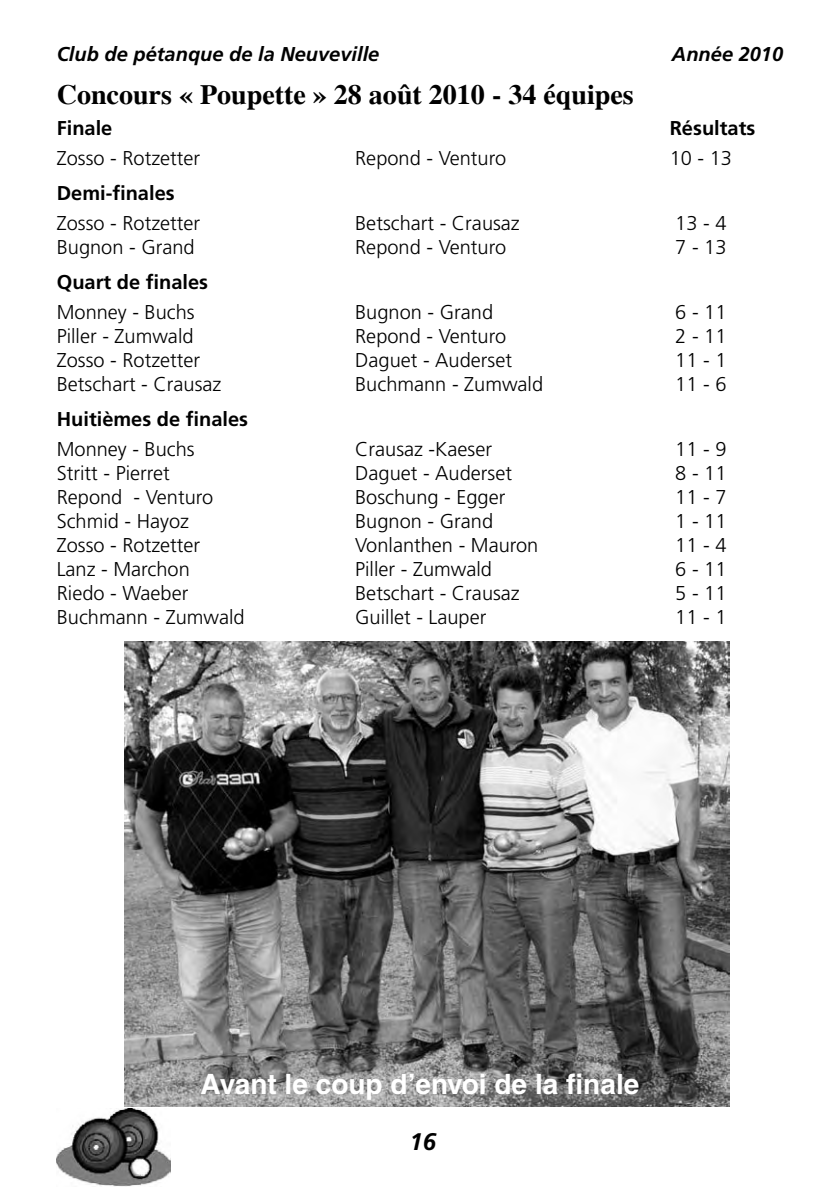
<style>
.page{position:relative;width:840px;height:1191px;background:#fff}
.page>*{position:absolute;margin:0;border:0;box-sizing:border-box;transform-origin:0 0}
.t1{font:700 28px "Times";color:#000}
.t2{font:700 28px "Helvetica";color:#fff}
.t3{font:italic 700 24px "Frutiger";color:#000}
.t4{font:300 20px "Frutiger";color:#000}
.t5{font:700 20px "Frutiger";color:#000}
.t6{font:italic 700 20px "Frutiger";color:#000}
</style>
<div class="page">
<img style="left:57px;top:1108px;width:113px;height:78px">
<img style="left:125px;top:641px;width:604px;height:465px">
<p class="t6" style="left:57px;top:42px;width:324px">Club de pétanque de la Neuveville</p>
<p class="t6" style="left:671px;top:42px;width:113px">Année 2010</p>
<h1 class="t1" style="left:57px;top:78px;width:578px">Concours « Poupette » 28 août 2010 - 34 équipes</h1>
<p class="t5" style="left:57px;top:116px;width:57px">Finale</p>
<p class="t5" style="left:669px;top:116px;width:87px">Résultats</p>
<p class="t4" style="left:57px;top:146px;width:145px">Zosso - Rotzetter</p>
<p class="t4" style="left:355px;top:146px;width:152px">Repond - Venturo</p>
<p class="t4" style="left:669px;top:146px;width:64px">10 - 13</p>
<p class="t5" style="left:57px;top:181px;width:119px">Demi-finales</p>
<p class="t4" style="left:57px;top:211px;width:145px">Zosso - Rotzetter</p>
<p class="t4" style="left:355px;top:211px;width:166px">Betschart - Crausaz</p>
<p class="t4" style="left:675px;top:211px;width:53px">13 - 4</p>
<p class="t4" style="left:57px;top:235px;width:139px">Bugnon - Grand</p>
<p class="t4" style="left:355px;top:235px;width:152px">Repond - Venturo</p>
<p class="t4" style="left:675px;top:235px;width:53px">7 - 13</p>
<p class="t5" style="left:57px;top:270px;width:153px">Quart de finales</p>
<p class="t4" style="left:57px;top:300px;width:139px">Monney - Buchs</p>
<p class="t4" style="left:355px;top:300px;width:139px">Bugnon - Grand</p>
<p class="t4" style="left:675px;top:300px;width:53px">6 - 11</p>
<p class="t4" style="left:57px;top:324px;width:138px">Piller - Zumwald</p>
<p class="t4" style="left:355px;top:324px;width:152px">Repond - Venturo</p>
<p class="t4" style="left:675px;top:324px;width:53px">2 - 11</p>
<p class="t4" style="left:57px;top:348px;width:145px">Zosso - Rotzetter</p>
<p class="t4" style="left:355px;top:348px;width:158px">Daguet - Auderset</p>
<p class="t4" style="left:675px;top:348px;width:53px">11 - 1</p>
<p class="t4" style="left:57px;top:372px;width:166px">Betschart - Crausaz</p>
<p class="t4" style="left:355px;top:372px;width:189px">Buchmann - Zumwald</p>
<p class="t4" style="left:675px;top:372px;width:53px">11 - 6</p>
<p class="t5" style="left:57px;top:407px;width:193px">Huitièmes de finales</p>
<p class="t4" style="left:57px;top:437px;width:139px">Monney - Buchs</p>
<p class="t4" style="left:355px;top:437px;width:138px">Crausaz -Kaeser</p>
<p class="t4" style="left:675px;top:437px;width:53px">11 - 9</p>
<p class="t4" style="left:57px;top:461px;width:114px">Stritt - Pierret</p>
<p class="t4" style="left:355px;top:461px;width:158px">Daguet - Auderset</p>
<p class="t4" style="left:675px;top:461px;width:53px">8 - 11</p>
<p class="t4" style="left:57px;top:485px;width:158px">Repond - Venturo</p>
<p class="t4" style="left:355px;top:485px;width:152px">Boschung - Egger</p>
<p class="t4" style="left:675px;top:485px;width:53px">11 - 7</p>
<p class="t4" style="left:57px;top:509px;width:134px">Schmid - Hayoz</p>
<p class="t4" style="left:355px;top:509px;width:139px">Bugnon - Grand</p>
<p class="t4" style="left:675px;top:509px;width:53px">1 - 11</p>
<p class="t4" style="left:57px;top:533px;width:145px">Zosso - Rotzetter</p>
<p class="t4" style="left:355px;top:533px;width:185px">Vonlanthen - Mauron</p>
<p class="t4" style="left:675px;top:533px;width:53px">11 - 4</p>
<p class="t4" style="left:57px;top:557px;width:134px">Lanz - Marchon</p>
<p class="t4" style="left:355px;top:557px;width:138px">Piller - Zumwald</p>
<p class="t4" style="left:675px;top:557px;width:53px">6 - 11</p>
<p class="t4" style="left:57px;top:581px;width:133px">Riedo - Waeber</p>
<p class="t4" style="left:355px;top:581px;width:166px">Betschart - Crausaz</p>
<p class="t4" style="left:675px;top:581px;width:53px">5 - 11</p>
<p class="t4" style="left:57px;top:605px;width:189px">Buchmann - Zumwald</p>
<p class="t4" style="left:355px;top:605px;width:133px">Guillet - Lauper</p>
<p class="t4" style="left:675px;top:605px;width:53px">11 - 1</p>
<h1 class="t2" style="left:200px;top:1067px;width:440px">Avant le coup d’envoi de la finale</h1>
<p class="t3" style="left:409px;top:1127px;width:28px">16</p>
</div>
